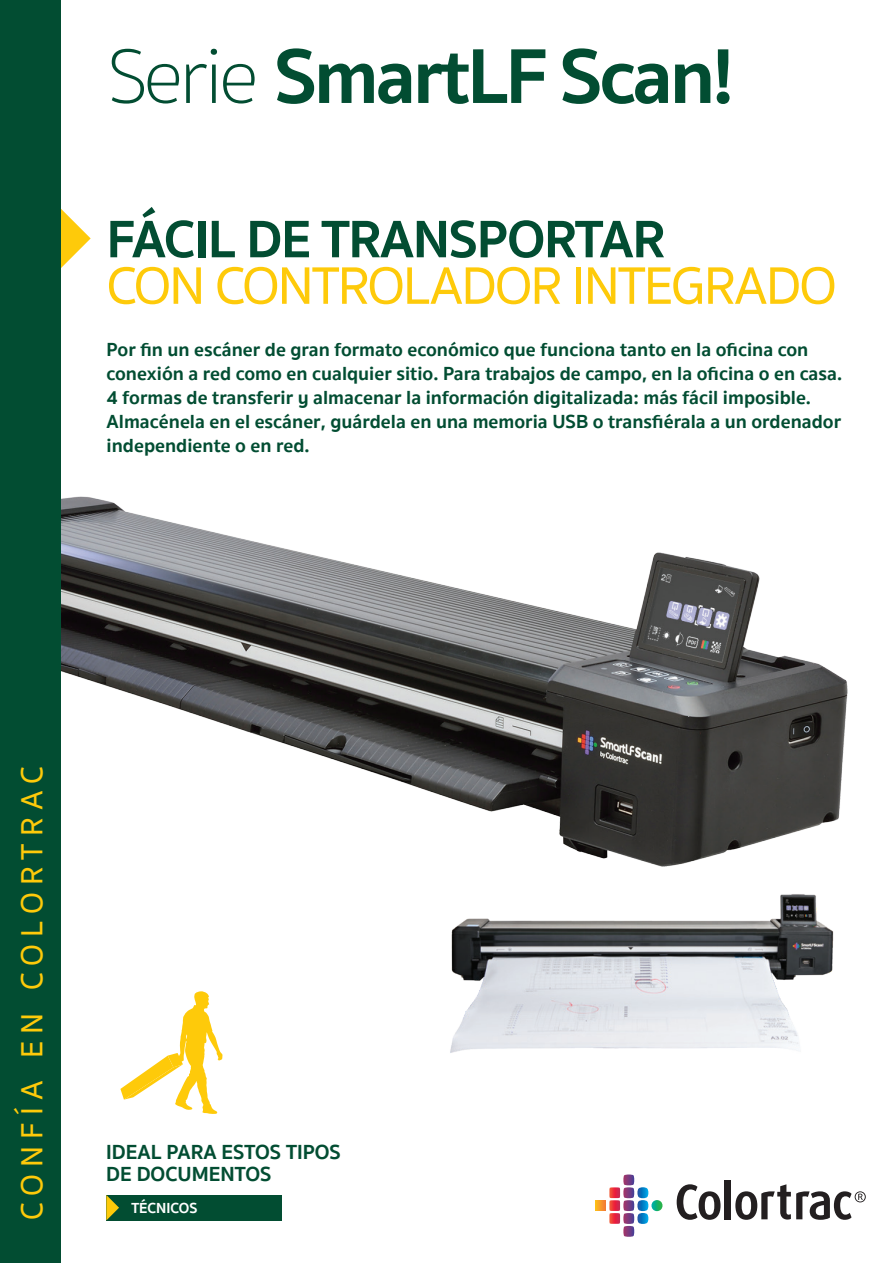
<style>
.page{position:relative;width:893px;height:1263px;background:#fff}
.page>*{position:absolute;margin:0;border:0;box-sizing:border-box;transform-origin:0 0}
.t1{font:700 79.5px "Sukhumvit Set";letter-spacing:-.04em;color:#024d32}
.t2{font:500 54px/46.5px "Sukhumvit Set";letter-spacing:-.035em;color:#feca0a}
.t3{font:500 31.5px "Sukhumvit Set";letter-spacing:.23em;color:#feca0a}
.t4{font:700 21px/21.8px "Sukhumvit Set";color:#024d32}
.subheading{font:700 19.5px/24px "Sukhumvit Set";color:#024d32}
.t5{font:700 15px "Sukhumvit Set";color:#fff}
.s1{font-weight:100}
.s2{font-weight:700;color:#024d32}
</style>
<div class="page">
<img style="left:450px;top:894px;width:384px;height:159px">
<img style="left:61px;top:496px;width:787px;height:371px">
<svg style="left:120px;top:991px;width:102px;height:123px"></svg>
<svg style="left:61px;top:209px;width:30px;height:59px"></svg>
<div style="left:0;top:0;width:61px;height:1263px;background:#024d32"></div>
<div style="left:106px;top:1195px;width:176px;height:25px;background:#024d32"></div>
<svg style="left:106px;top:1195px;width:13px;height:25px"></svg>
<svg style="left:595px;top:1174px;width:68px;height:63px"></svg>
<svg style="left:677px;top:1184px;width:43px;height:36px"></svg>
<div style="left:725px;top:1180px;width:6px;height:39px;background:#231f20"></div>
<svg style="left:735px;top:1184px;width:131px;height:36px"></svg>
<p class="t1" style="left:106px;top:15px;width:629px"><span class="s1">Serie</span> SmartLF Scan!</p>
<p class="t2" style="left:107px;top:218px;width:732px"><span class="s2">FÁCIL DE TRANSPORTAR<br></span>CON CONTROLADOR INTEGRADO</p>
<p class="subheading" style="left:107px;top:338px;width:737px">Por fin un escáner de gran formato económico que funciona tanto en la oficina con conexión a red como en cualquier sitio. Para trabajos de campo, en la oficina o en casa.<br>4 formas de transferir y almacenar la información digitalizada: más fácil imposible.<br>Almacénela en el escáner, guárdela en una memoria USB o transfiérala a un ordenador independiente o en red.</p>
<p class="t3" style="left:10px;top:1220px;width:456px;rotate:-90deg">CONFÍA EN COLORTRAC</p>
<p class="t4" style="left:106px;top:1141px;width:236px">IDEAL PARA ESTOS TIPOS<br>DE DOCUMENTOS</p>
<p class="t5" style="left:131px;top:1196px;width:68px">TÉCNICOS</p>
</div>
